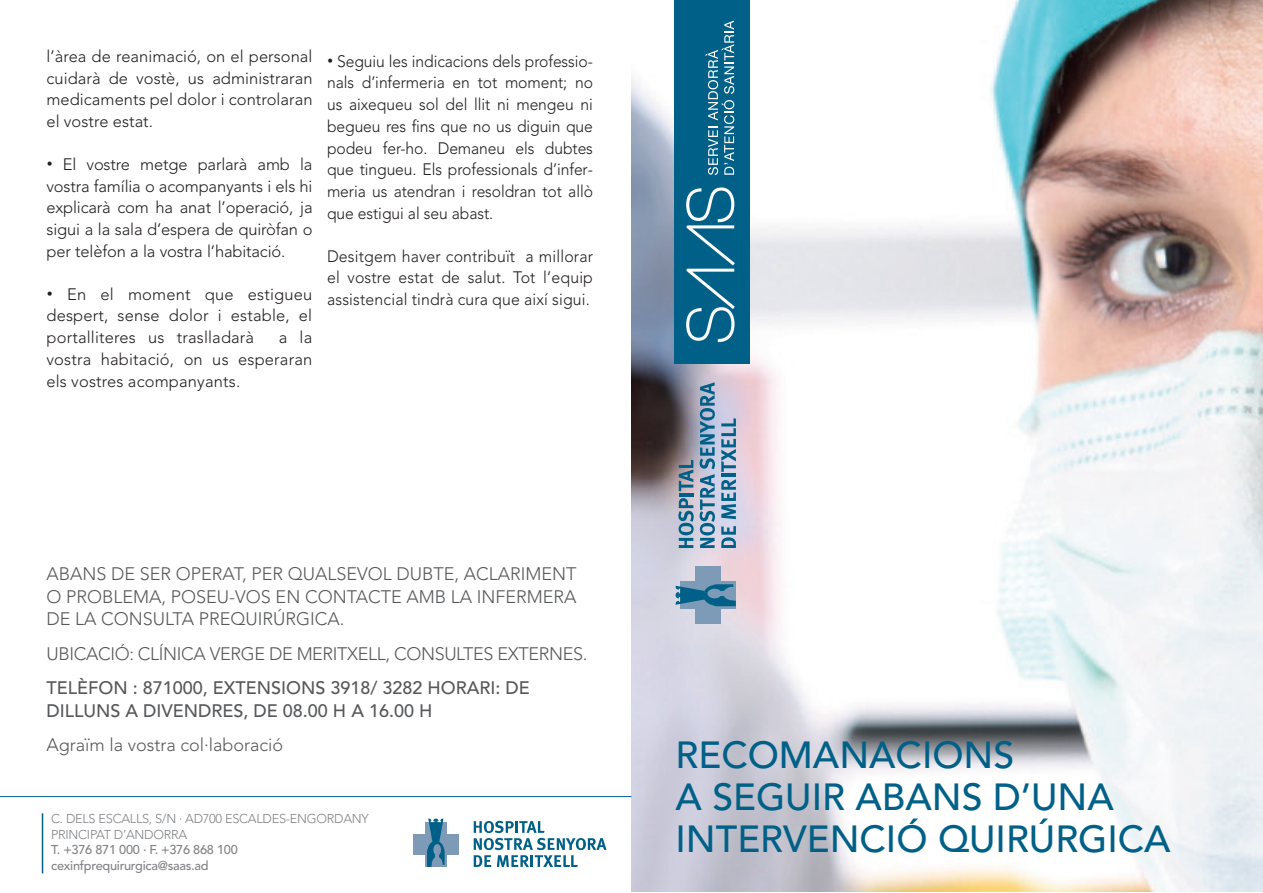
<style>
.page{position:relative;width:1263px;height:893px;background:#fff}
.page>*{position:absolute;margin:0;border:0;box-sizing:border-box;transform-origin:0 0}
.t1{font:500 37.5px/42px "Avenir LT Std";color:#006087}
.t2{font:300 18px/22.5px "Avenir LT Std";color:#57585a;text-align:justify}
.t3{font:500 18px/22.5px "Avenir LT Std";color:#57585a}
.t4{font:300 18px "Avenir LT Std";letter-spacing:-.02em;color:#57585a}
.t5{font:300 16.5px/21.8px "Avenir LT Std";letter-spacing:.005em;color:#231f20;text-align:justify}
.t6{font:300 16.5px/21.8px "Avenir LT Std";letter-spacing:.005em;color:#231f20;text-align:justify;scale:.95 1}
.t7{font:300 16.5px/21.8px "Avenir LT Std";letter-spacing:.005em;color:#231f20;text-align:justify;scale:.96 1}
.t8{font:300 12.75px/15.8px "Avenir LT Std";letter-spacing:-.02em;color:#808285}
.t9{font:500 12.75px/15.8px "Avenir LT Std";letter-spacing:-.02em;color:#808285}
.s1{font-weight:900;font-size:22.5px}
</style>
<div class="page">
<img style="left:632px;top:0;width:631px;height:892px">
<div style="left:674px;top:0;width:75px;height:363px;background:#006087"></div>
<svg style="left:686px;top:187px;width:49px;height:155px"></svg>
<svg style="left:705px;top:21px;width:29px;height:154px"></svg>
<hr style="left:42px;top:813px;width:1px;height:60px;background:#006087">
<hr style="left:0;top:796px;width:631px;height:1px;background:#006087">
<svg style="left:680px;top:582px;width:56px;height:27px"></svg>
<div style="left:695px;top:567px;width:26px;height:57px;background:#7d9bb6"></div>
<svg style="left:675px;top:584px;width:61px;height:22px"></svg>
<svg style="left:678px;top:498px;width:16px;height:50px"></svg>
<hr style="left:679px;top:493px;width:14px;height:3px;background:#006087">
<svg style="left:679px;top:460px;width:14px;height:31px"></svg>
<svg style="left:700px;top:382px;width:15px;height:166px;background:#6996b3"></svg>
<svg style="left:721px;top:526px;width:15px;height:22px"></svg>
<svg style="left:721px;top:479px;width:15px;height:40px"></svg>
<hr style="left:721px;top:474px;width:15px;height:3px;background:#006087">
<svg style="left:721px;top:418px;width:15px;height:54px"></svg>
<div style="left:425px;top:822px;width:22px;height:45px;background:#7d9bb6"></div>
<div style="left:413px;top:834px;width:46px;height:21px;background:#7d9bb6"></div>
<svg style="left:427px;top:818px;width:18px;height:49px"></svg>
<svg style="left:474px;top:821px;width:132px;height:46px"></svg>
<p class="t5" style="left:46px;top:45px;width:268px">l’àrea de reanimació, on el personal cuidarà de vostè, us administraran medicaments pel dolor i controlaran el vostre estat.</p>
<p class="t5" style="left:46px;top:153px;width:268px"><span class="s1">·</span> El vostre metge parlarà amb la vostra família o acompanyants i els hi explicarà com ha anat l’operació, ja sigui a la sala d’espera de quiròfan o per telèfon a la vostra l’habitació.</p>
<p class="t5" style="left:46px;top:283px;width:267px"><span class="s1">·</span> En el moment que estigueu despert, sense dolor i estable, el portalliteres us traslladarà</p>
<p class="t5" style="left:46px;top:327px;width:267px;text-indent:232px">a la vostra habitació, on us esperaran els vostres acompanyants.</p>
<p class="t6" style="left:327px;top:50px;width:281px"><span class="s1">·</span> Seguiu les indicacions dels professio&shy;nals d’infermeria en tot moment; no us aixequeu sol del llit ni mengeu ni begueu res fins que no us diguin que podeu fer-ho. Demaneu els dubtes que tingueu. Els professionals d’infer&shy;meria us atendran i resoldran tot allò que estigui al seu abast.</p>
<p class="t7" style="left:327px;top:245px;width:279px">Desitgem haver contribuït a millorar el vostre estat de salut. Tot l’equip assistencial tindrà cura que així sigui.</p>
<p class="t2" style="left:46px;top:563px;width:532px">ABANS DE SER OPERAT, PER QUALSEVOL DUBTE, ACLARIMENT O PROBLEMA, POSEU-VOS EN CONTACTE AMB LA INFERMERA DE LA CONSULTA PREQUIRÚRGICA.</p>
<p class="t4" style="left:46px;top:643px;width:542px">UBICACIÓ: CLÍNICA VERGE DE MERITXELL, CONSULTES EXTERNES.</p>
<p class="t3" style="left:46px;top:677px;width:485px">TELÈFON : 871000, EXTENSIONS 3918/ 3282 HORARI: DE<br>DILLUNS A DIVENDRES, DE 08.00 H A 16.00 H</p>
<p class="t2" style="left:46px;top:734px;width:238px">Agraïm la vostra col·laboració</p>
<p class="t8" style="left:51px;top:810px;width:319px">C. DELS ESCALLS, S/N · AD700 ESCALDES-ENGORDANY<br>PRINCIPAT D’ANDORRA</p>
<p class="t9" style="left:51px;top:842px;width:188px">T. +376 871 000 · F. +376 868 100 cexinfprequirurgica@saas.ad</p>
<h1 class="t1" style="left:675px;top:735px;width:497px">RECOMANACIONS<br>A SEGUIR ABANS D’UNA<br>INTERVENCIÓ QUIRÚRGICA</h1>
</div>
